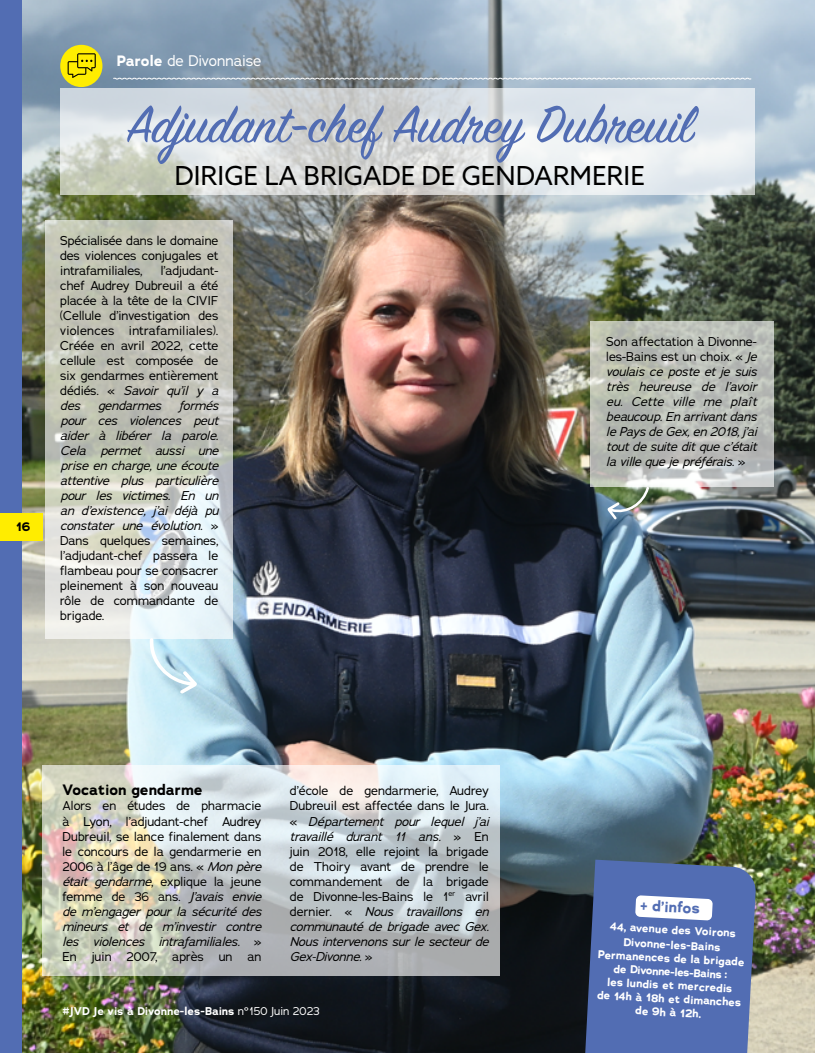
<style>
.page{position:relative;width:815px;height:1053px;background:#fff}
.page>*{position:absolute;margin:0;border:0;box-sizing:border-box;transform-origin:0 0}
.t1{font:57.5px "Sign Painter House Script";color:#526db3}
.t2{font:26.25px "Azo Sans";color:#000}
.t3{font:15px "Adrianna";letter-spacing:-.005em;color:#fff}
.t4{font:700 15px "Adrianna";color:#000}
.t5{font:700 15px "Adrianna";color:#526db3}
.t6{font:12.5px/15px "Adrianna";color:#000;text-align:justify}
.t7{font:italic 12.5px/15px "Adrianna";color:#000;text-align:justify}
.t8{font:700 12.5px "Adrianna";color:#000}
.t9{font:700 11.25px/13.5px "Adrianna";color:#fff;text-align:center}
.s1{font-weight:700}
.s2{font-style:italic}
.s3{font-style:normal}
.s4{font-weight:400}
</style>
<div class="page">
<img style="left:22px;top:0;width:793px;height:1052px">
<div style="left:60px;top:45px;width:42px;height:42px;background:#ffed00;border-radius:50%"></div>
<svg style="left:113px;top:77px;width:639px;height:3px;background:#bac5ce"></svg>
<svg style="left:68px;top:53px;width:28px;height:25px"></svg>
<div style="left:0;top:0;width:22px;height:1052px;background:#526db3"></div>
<div style="left:0;top:512px;width:43px;height:28px;background:#ffed00"></div>
<svg style="left:43px;top:765px;width:457px;height:210px;background:#cacecc"></svg>
<svg style="left:583px;top:859px;width:173px;height:193px;background:#5a72ad"></svg>
<svg style="left:60px;top:89px;width:695px;height:106px;background:#dbdfe0"></svg>
<svg style="left:590px;top:321px;width:183px;height:166px;background:#bdc0ba"></svg>
<svg style="left:608px;top:486px;width:41px;height:33px"></svg>
<svg style="left:45px;top:220px;width:188px;height:418px;background:#cdd0c8"></svg>
<svg style="left:149px;top:638px;width:48px;height:55px;background:#c9e7f3"></svg>
<p class="t8" style="left:16px;top:518px;width:16px">16</p>
<p class="t3" style="left:117px;top:51px;width:146px"><span class="s1">Parole</span> de Divonnaise</p>
<h1 class="t1" style="left:127px;top:97px;width:568px">Adjudant-chef Audrey Dubreuil</h1>
<h2 class="t2" style="left:175px;top:159px;width:472px">DIRIGE LA BRIGADE DE GENDARMERIE</h2>
<p class="t6" style="left:60px;top:233px;width:160px">Spécialisée dans le domaine des violences conjugales et intrafamiliales,</p>
<p class="t6" style="left:60px;top:263px;width:160px;text-indent:100px">l’adjudant&shy;chef Audrey Dubreuil a été placée à la tête de la CIVIF (Cellule d’investigation des violences intrafamiliales).<br>Créée en avril 2022, cette cellule est composée de six gendarmes entièrement dédiés. « <span class="s2">Savoir qu’il y a des</span></p>
<p class="t7" style="left:60px;top:398px;width:160px;text-indent:119px">formés pour ces violences peut aider à libérer la parole.<br>Cela permet aussi une prise en charge, une écoute attentive plus particulière pour les victimes. En un an d’existence, j’ai déjà pu constater une évolution. <span class="s3">» Dans quelques semaines, l’adjudant-chef passera le flambeau pour se consacrer pleinement à son nouveau rôle de commandante de brigade.</span></p>
<p class="t7" style="left:98px;top:398px;width:65px">gendarmes</p>
<p class="t7" style="left:606px;top:334px;width:152px"><span class="s3">Son affectation à Divonne&shy;les-Bains est un choix. «</span> Je voulais ce poste et je suis très heureuse de l’avoir eu. Cette ville me plaît beaucoup. En arrivant dans le Pays de Gex, en 2018, j’ai tout de suite dit que c’était la ville que je préférais. <span class="s3">»</span></p>
<p class="t4" style="left:62px;top:780px;width:142px">Vocation gendarme</p>
<p class="t6" style="left:62px;top:798px;width:201px">Alors en études de pharmacie à Lyon, l’adjudant-chef Audrey Dubreuil, se lance finalement dans le concours de la gendarmerie en 2006 à l’âge de 19 ans. « <span class="s2">Mon père était gendarme</span>, explique la jeune femme de 36 ans. <span class="s2">J’avais envie de m’engager pour la sécurité des mineurs et de m’investir contre les violences intrafamiliales.</span> » En juin 2007, après un an</p>
<p class="t6" style="left:290px;top:783px;width:201px">d’école de gendarmerie, Audrey Dubreuil est affectée dans le Jura. « <span class="s2">Département pour lequel j’ai travaillé durant 11 ans.</span> » En juin 2018, elle rejoint la brigade de Thoiry avant de prendre le commandement de la brigade de Divonne-les-Bains le 1<sup>er</sup> avril dernier. « <span class="s2">Nous travaillons en communauté de brigade avec Gex.<br>Nous intervenons sur le secteur de Gex-Divonne.</span> »</p>
<p class="t9" style="left:62px;top:1003px;width:259px">#JVD Je vis à Divonne-les-Bains <span class="s4">n°150 Juin 2023</span></p>
<p class="t5" style="left:641px;top:895px;width:61px;rotate:3deg">+ d’infos</p>
<p class="t9" style="left:610px;top:918px;width:128px;line-height:15px;rotate:3deg">44, avenue des Voirons<br>Divonne-les-Bains</p>
<p class="t9" style="left:598px;top:947px;width:148px;rotate:3deg">Permanences de la brigade de Divonne-les-Bains :<br>les lundis et mercredis<br>de 14h à 18h et dimanches de 9h à 12h.</p>
</div>
